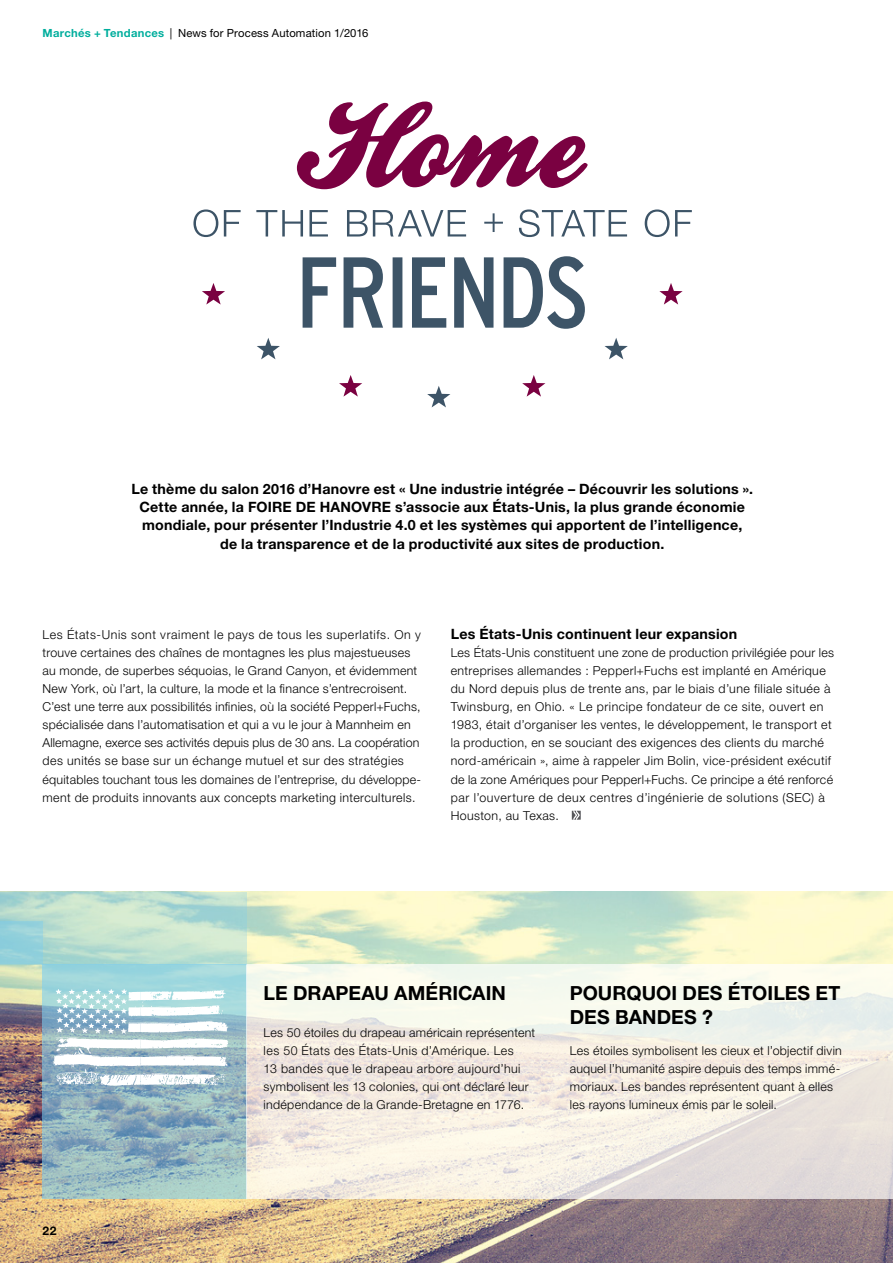
<style>
.page{position:relative;width:893px;height:1263px;background:#fff}
.page>*{position:absolute;margin:0;border:0;box-sizing:border-box;transform-origin:0 0}
.t1{font:700 19.5px/24px "Helvetica Neue LTW1 G";letter-spacing:.005em;color:#000}
.t2{font:700 14.25px/18px "Helvetica Neue LTW1 G";letter-spacing:.015em;color:#000;text-align:center}
.t3{font:300 12.3px/18px "Helvetica Neue LTW1 G";letter-spacing:.025em;color:#000}
.t4{font:700 12px "Helvetica Neue LTW1 G";color:#000}
.t5{font:11.25px "Helvetica Neue LTW1 G";letter-spacing:.015em;color:#000}
.s1{font-weight:700;color:#00ae9d}
</style>
<div class="page">
<img style="left:0;top:892px;width:893px;height:371px">
<svg style="left:43px;top:964px;width:204px;height:235px;background:#96bbc4"></svg>
<svg style="left:247px;top:964px;width:646px;height:235px;background:#f1ede4"></svg>
<svg style="left:53px;top:989px;width:175px;height:97px"></svg>
<svg style="left:0;top:892px;width:247px;height:72px;background:#bddfd0"></svg>
<svg style="left:0;top:922px;width:43px;height:42px;background:#93d0da"></svg>
<svg style="left:427px;top:386px;width:23px;height:21px"></svg>
<svg style="left:522px;top:375px;width:23px;height:22px"></svg>
<svg style="left:339px;top:375px;width:23px;height:22px"></svg>
<svg style="left:605px;top:338px;width:23px;height:21px"></svg>
<svg style="left:257px;top:338px;width:23px;height:21px"></svg>
<svg style="left:659px;top:283px;width:24px;height:22px"></svg>
<svg style="left:202px;top:283px;width:23px;height:22px"></svg>
<svg style="left:303px;top:256px;width:282px;height:73px"></svg>
<svg style="left:193px;top:209px;width:499px;height:28px"></svg>
<svg style="left:297px;top:102px;width:291px;height:87px"></svg>
<svg style="left:572px;top:811px;width:9px;height:9px"></svg>
<p class="t5" style="left:43px;top:26px;width:327px"><span class="s1">Marchés + Tendances</span> | News for Process Automation 1/2016</p>
<p class="t2" style="left:131px;top:480px;width:623px">Le thème du salon 2016 d’Hanovre est « Une industrie intégrée – Découvrir les solutions ».<br>Cette année, la FOIRE DE HANOVRE s’associe aux États-Unis, la plus grande économie mondiale, pour présenter l’Industrie 4.0 et les systèmes qui apportent de l’intelligence,<br>de la transparence et de la productivité aux sites de production.</p>
<p class="t3" style="left:43px;top:625px;width:380px">Les États-Unis sont vraiment le pays de tous les superlatifs. On y trouve certaines des chaînes de montagnes les plus majestueuses au monde, de superbes séquoias, le Grand Canyon, et évidemment New York, où l’art, la culture, la mode et la finance s’entrecroisent.<br>C’est une terre aux possibilités infinies, où la société Pepperl+Fuchs, spécialisée dans l’automatisation et qui a vu le jour à Mannheim en Allemagne, exerce ses activités depuis plus de 30 ans. La coopération des unités se base sur un échange mutuel et sur des stratégies équitables touchant tous les domaines de l’entreprise, du développe&shy;ment de produits innovants aux concepts marketing interculturels.</p>
<p class="t2" style="left:451px;top:625px;width:288px">Les États-Unis continuent leur expansion</p>
<p class="t3" style="left:451px;top:644px;width:385px">Les États-Unis constituent une zone de production privilégiée pour les entreprises allemandes : Pepperl+Fuchs est implanté en Amérique du Nord depuis plus de trente ans, par le biais d’une filiale située à Twinsburg, en Ohio. « Le principe fondateur de ce site, ouvert en 1983, était d’organiser les ventes, le développement, le transport et la production, en se souciant des exigences des clients du marché nord-américain », aime à rappeler Jim Bolin, vice-président exécutif de la zone Amériques pour Pepperl+Fuchs. Ce principe a été renforcé par l’ouverture de deux centres d’ingénierie de solutions (SEC) à Houston, au Texas.</p>
<p class="t4" style="left:43px;top:1224px;width:15px">22</p>
<h1 class="t1" style="left:264px;top:981px;width:244px">LE DRAPEAU AMÉRICAIN</h1>
<p class="t3" style="left:264px;top:1023px;width:273px">Les 50 étoiles du drapeau américain représentent les 50 États des États-Unis d’Amérique. Les<br>13 bandes que le drapeau arbore aujourd’hui symbolisent les 13 colonies, qui ont déclaré leur indépendance de la Grande-Bretagne en 1776.</p>
<h1 class="t1" style="left:570px;top:981px;width:272px">POURQUOI DES ÉTOILES ET<br>DES BANDES ?</h1>
<p class="t3" style="left:570px;top:1041px;width:274px">Les étoiles symbolisent les cieux et l’objectif divin auquel l’humanité aspire depuis des temps immé&shy;moriaux. Les bandes représentent quant à elles les rayons lumineux émis par le soleil.</p>
</div>
